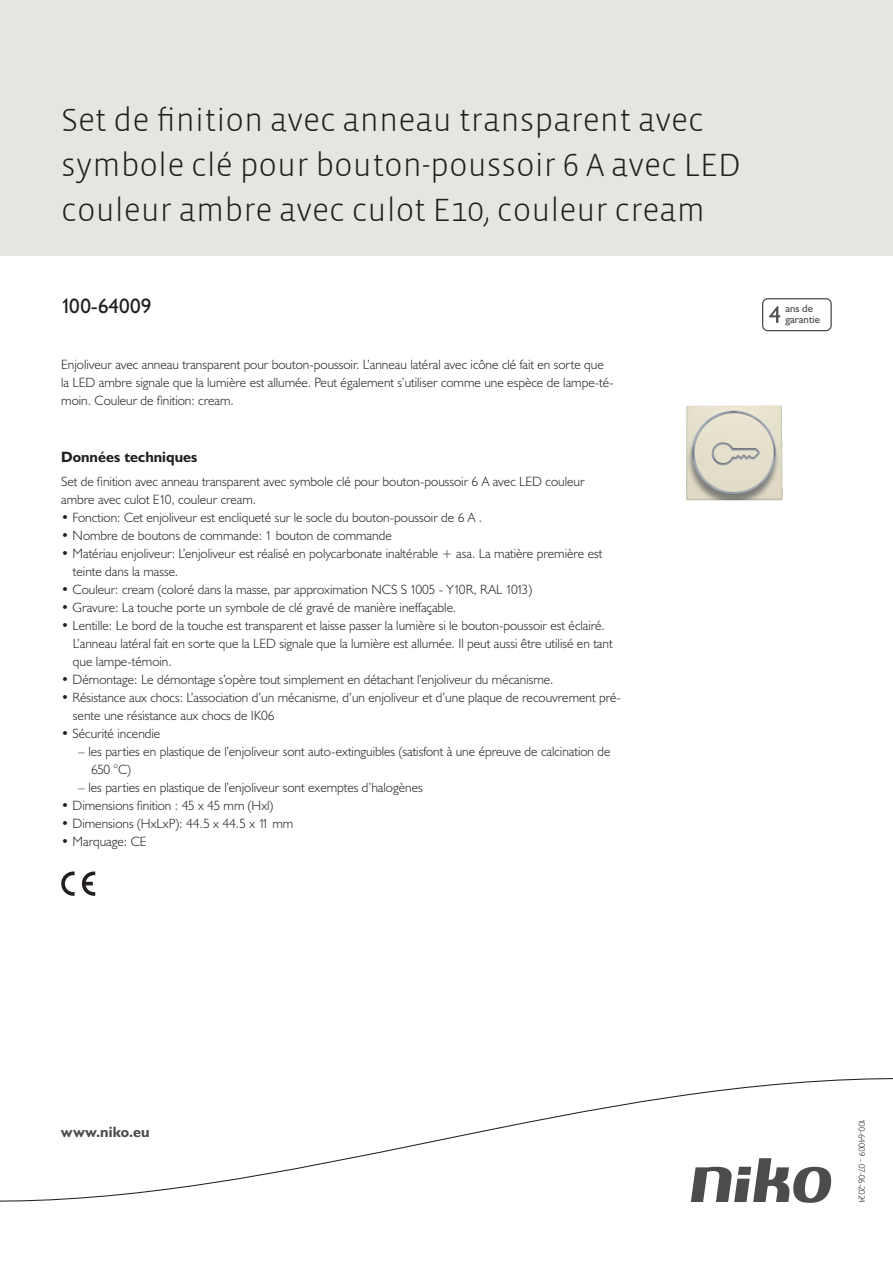
<style>
.page{position:relative;width:893px;height:1263px;background:#fff}
.page>*{position:absolute;margin:0;border:0;box-sizing:border-box;transform-origin:0 0}
.Title_datasheets{font:300 33px/45px "Vista Sans";color:#231f20}
.Article_number{font:21px "Humanist 521 BT";color:#231f20}
.Titles_parts{font:700 15px "Humanist 521 BT";color:#231f20}
.titel_afbeelding{font:700 15px "Humanist 521 BT";letter-spacing:.005em;color:#4b4c4d}
.USP_Bullets{font:300 13.5px/18px "Humanist 521 BT";color:#231f20}
.Platte_tekst_CAB{font:300 13.5px/18px "Humanist 521 BT";color:#231f20}
.USP_Bullets_level_2{font:300 13.5px/18px "Humanist 521 BT";color:#231f20}
.t1{font:10.8px/10.8px "Humanist 521 BT";color:#4b4c4d}
.Revision{font:300 9px "Humanist 521 BT";letter-spacing:-.02em;color:#231f20}
</style>
<div class="page">
<div style="left:0;top:0;width:893px;height:255px;background:#e6e6e0"></div>
<svg style="left:82px;top:871px;width:13px;height:25px"></svg>
<svg style="left:61px;top:871px;width:14px;height:25px"></svg>
<svg style="left:762px;top:298px;width:70px;height:33px"></svg>
<svg style="left:0;top:1078px;width:893px;height:125px"></svg>
<img style="left:686px;top:405px;width:97px;height:96px">
<p class="Title_datasheets" style="left:61px;top:98px;width:681px">Set de finition avec anneau transparent avec symbole clé pour bouton-poussoir 6 A avec LED couleur ambre avec culot E10, couleur cream</p>
<p class="Article_number" style="left:61px;top:293px;width:92px">100-64009</p>
<p class="t1" style="left:785px;top:303px;width:36px">ans de garantie</p>
<p class="Platte_tekst_CAB" style="left:61px;top:355px;width:554px">Enjoliveur avec anneau transparent pour bouton-poussoir. L’anneau latéral avec icône clé fait en sorte que la LED ambre signale que la lumière est allumée. Peut également s’utiliser comme une espèce de lampe-té&shy;moin. Couleur de finition: cream.</p>
<p class="Titles_parts" style="left:61px;top:447px;width:138px">Données techniques</p>
<p class="Platte_tekst_CAB" style="left:61px;top:472px;width:525px">Set de finition avec anneau transparent avec symbole clé pour bouton-poussoir 6 A avec LED couleur ambre avec culot E10, couleur cream.</p>
<p class="USP_Bullets" style="left:61px;top:508px;width:423px">• Fonction: Cet enjoliveur est encliqueté sur le socle du bouton-poussoir de 6 A .</p>
<p class="USP_Bullets" style="left:61px;top:526px;width:332px">• Nombre de boutons de commande: 1 bouton de commande</p>
<p class="USP_Bullets" style="left:73px;top:544px;width:531px;text-indent:-12px">• Matériau enjoliveur: L’enjoliveur est réalisé en polycarbonate inaltérable + asa. La matière première est teinte dans la masse.</p>
<p class="USP_Bullets" style="left:61px;top:580px;width:472px">• Couleur: cream (coloré dans la masse, par approximation NCS S 1005 - Y10R, RAL 1013)</p>
<p class="USP_Bullets" style="left:61px;top:598px;width:397px">• Gravure: La touche porte un symbole de clé gravé de manière ineffaçable.</p>
<p class="USP_Bullets" style="left:73px;top:616px;width:541px;text-indent:-12px">• Lentille: Le bord de la touche est transparent et laisse passer la lumière si le bouton-poussoir est éclairé.<br>L’anneau latéral fait en sorte que la LED signale que la lumière est allumée. Il peut aussi être utilisé en tant que lampe-témoin.</p>
<p class="USP_Bullets" style="left:61px;top:670px;width:494px">• Démontage: Le démontage s’opère tout simplement en détachant l’enjoliveur du mécanisme.</p>
<p class="USP_Bullets" style="left:73px;top:688px;width:550px;text-indent:-12px">• Résistance aux chocs: L’association d’un mécanisme, d’un enjoliveur et d’une plaque de recouvrement pré&shy;sente une résistance aux chocs de IK06</p>
<p class="USP_Bullets" style="left:61px;top:724px;width:101px">• Sécurité incendie</p>
<p class="USP_Bullets_level_2" style="left:91px;top:742px;width:521px;text-indent:-13px">– les parties en plastique de l’enjoliveur sont auto-extinguibles (satisfont à une épreuve de calcination de<br>650 °C)</p>
<p class="USP_Bullets_level_2" style="left:78px;top:778px;width:346px">– les parties en plastique de l’enjoliveur sont exemptes d’halogènes</p>
<p class="USP_Bullets" style="left:61px;top:796px;width:214px">• Dimensions finition : 45 x 45 mm (Hxl)</p>
<p class="USP_Bullets" style="left:61px;top:814px;width:234px">• Dimensions (HxLxP): 44.5 x 44.5 x 11 mm</p>
<p class="USP_Bullets" style="left:61px;top:832px;width:87px">• Marquage: CE</p>
<p class="titel_afbeelding" style="left:61px;top:1122px;width:90px">www.niko.eu</p>
<p class="Revision" style="left:868px;top:1118px;width:86px;rotate:90deg">100-64009 - 07-06-2024</p>
</div>
